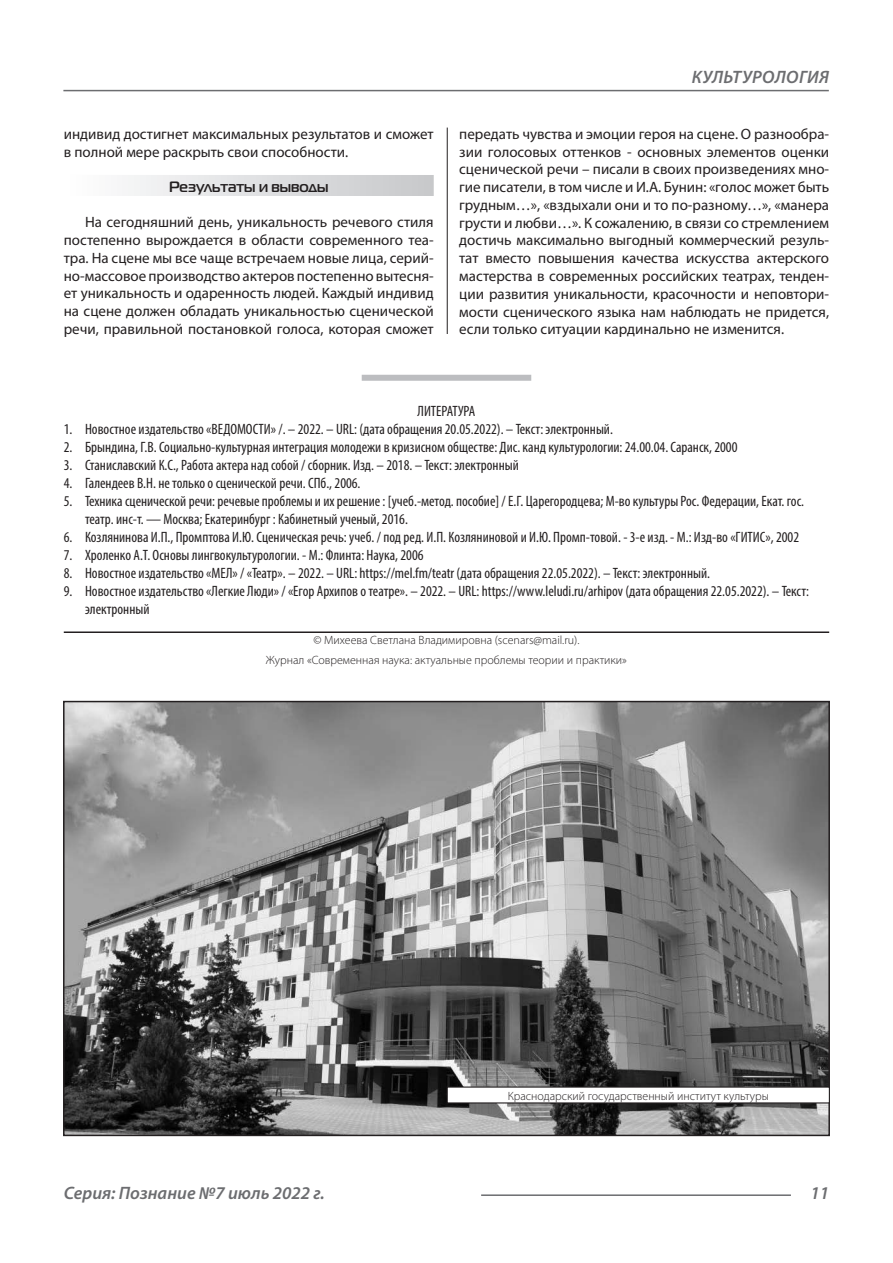
<style>
.page{position:relative;width:893px;height:1263px;background:#fff}
.page>*{position:absolute;margin:0;border:0;box-sizing:border-box;transform-origin:0 0}
.t1{font:italic 600 18px "Myriad Pro";color:#6c6d70}
.t2{font:italic 600 18px "Myriad Pro";letter-spacing:.02em;color:#6c6d70}
.Библиография_Литерат{font:condensed 15px/18px "Myriad Pro";color:#231f20}
.Статья_текст{font:15px/17.7px "Myriad Pro";color:#231f20;text-align:justify}
.Статья_подзаголовок{font:700 15px "Magistral C";color:#231f20}
.Автор_копирайт{font:300 12px "Myriad Pro";color:#231f20}
</style>
<div class="page">
<hr style="left:447px;top:128px;width:1px;height:1007px;background:#231f20">
<hr style="left:63px;top:90px;width:766px;height:1px;background:#6c6d70">
<hr style="left:481px;top:1194px;width:310px;height:2px;background:#6c6d70">
<div style="left:64px;top:175px;width:370px;height:21px;background:linear-gradient(to right,#fefeff,#c6c8ca)"></div>
<div style="left:438px;top:334px;width:17px;height:810px;background:#fff"></div>
<div style="left:362px;top:375px;width:169px;height:6px;background:#bcbdc0"></div>
<hr style="left:64px;top:631px;width:765px;height:2px;background:#231f20">
<img style="left:66px;top:704px;width:761px;height:429px">
<div style="left:63px;top:701px;width:767px;height:435px;border:2px solid #231f20"></div>
<div style="left:447px;top:1087px;width:382px;height:16px;background:#fff"></div>
<div style="left:447px;top:1086px;width:383px;height:17px;border:1px solid #231f20"></div>
<p class="Статья_текст" style="left:64px;top:125px;width:371px">индивид достигнет максимальных результатов и сможет в полной мере раскрыть свои способности.</p>
<p class="Статья_подзаголовок" style="left:169px;top:177px;width:161px">Результаты и выводы</p>
<p class="Статья_текст" style="left:64px;top:212px;width:371px;text-indent:21px">На сегодняшний день, уникальность речевого стиля постепенно вырождается в области современного теа&shy;тра. На сцене мы все чаще встречаем новые лица, серий&shy;но-массовое производство актеров постепенно вытесня&shy;ет уникальность и одаренность людей. Каждый индивид на сцене должен обладать уникальностью сценической речи, правильной постановкой голоса, которая сможет</p>
<p class="t2" style="left:692px;top:66px;width:139px">КУЛЬТУРОЛОГИЯ</p>
<p class="Статья_текст" style="left:459px;top:125px;width:371px">передать чувства и эмоции героя на сцене. О разнообра&shy;зии голосовых оттенков - основных элементов оценки сценической речи – писали в своих произведениях мно&shy;гие писатели, в том числе и И.А. Бунин: «голос может быть грудным…», «вздыхали они и то по-разному…», «манера грусти и любви…». К сожалению, в связи со стремлением достичь максимально выгодный коммерческий резуль&shy;тат вместо повышения качества искусства актерского мастерства в современных российских театрах, тенден&shy;ции развития уникальности, красочности и неповтори&shy;мости сценического языка нам наблюдать не придется, если только ситуации кардинально не изменится.</p>
<p class="Библиография_Литерат" style="left:418px;top:401px;width:59px">ЛИТЕРАТУРА</p>
<p class="Библиография_Литерат" style="left:64px;top:420px;width:551px">1. Новостное издательство «ВЕДОМОСТИ» /. – 2022. – URL: (дата обращения 20.05.2022). – Текст: электронный.</p>
<p class="Библиография_Литерат" style="left:64px;top:438px;width:675px">2. Брындина, Г.В. Социально-культурная интеграция молодежи в кризисном обществе: Дис. канд культурологии: 24.00.04. Саранск, 2000</p>
<p class="Библиография_Литерат" style="left:64px;top:456px;width:456px">3. Станиславский К.С., Работа актера над собой / сборник. Изд. – 2018. – Текст: электронный</p>
<p class="Библиография_Литерат" style="left:64px;top:474px;width:298px">4. Галендеев В.Н. не только о сценической речи. СПб., 2006.</p>
<p class="Библиография_Литерат" style="left:85px;top:492px;width:721px;text-indent:-21px">5. Техника сценической речи: речевые проблемы и их решение : [учеб.-метод. пособие] / Е.Г. Царегородцева; М-во культуры Рос. Федерации, Екат. гос. театр. инс-т. — Москва; Екатеринбург : Кабинетный ученый, 2016.</p>
<p class="Библиография_Литерат" style="left:64px;top:528px;width:737px">6. Козлянинова И.П., Промптова И.Ю. Сценическая речь: учеб. / под ред. И.П. Козляниновой и И.Ю. Промп-товой. - 3-е изд. - М.: Изд-во «ГИТИС», 2002</p>
<p class="Библиография_Литерат" style="left:64px;top:546px;width:361px">7. Хроленко А.Т. Основы лингвокультурологии. - М.: Флинта: Наука, 2006</p>
<p class="Библиография_Литерат" style="left:64px;top:564px;width:648px">8. Новостное издательство «МЕЛ» / «Театр». – 2022. – URL: https://mel.fm/teatr (дата обращения 22.05.2022). – Текст: электронный.</p>
<p class="Библиография_Литерат" style="left:85px;top:582px;width:726px;text-indent:-21px">9. Новостное издательство «Легкие Люди» / «Егор Архипов о театре». – 2022. – URL: https://www.leludi.ru/arhipov (дата обращения 22.05.2022). – Текст: электронный</p>
<p class="Автор_копирайт" style="left:313px;top:633px;width:268px">© Михеева Светлана Владимировна (scenars@mail.ru).</p>
<p class="Автор_копирайт" style="left:266px;top:653px;width:363px">Журнал «Современная наука: актуальные проблемы теории и практики»</p>
<p class="Автор_копирайт" style="left:508px;top:1088px;width:263px">Краснодарский государственный институт культуры</p>
<p class="t1" style="left:64px;top:1182px;width:263px">Серия: Познание №7 июль 2022 г.</p>
<p class="t1" style="left:810px;top:1182px;width:20px">11</p>
</div>
